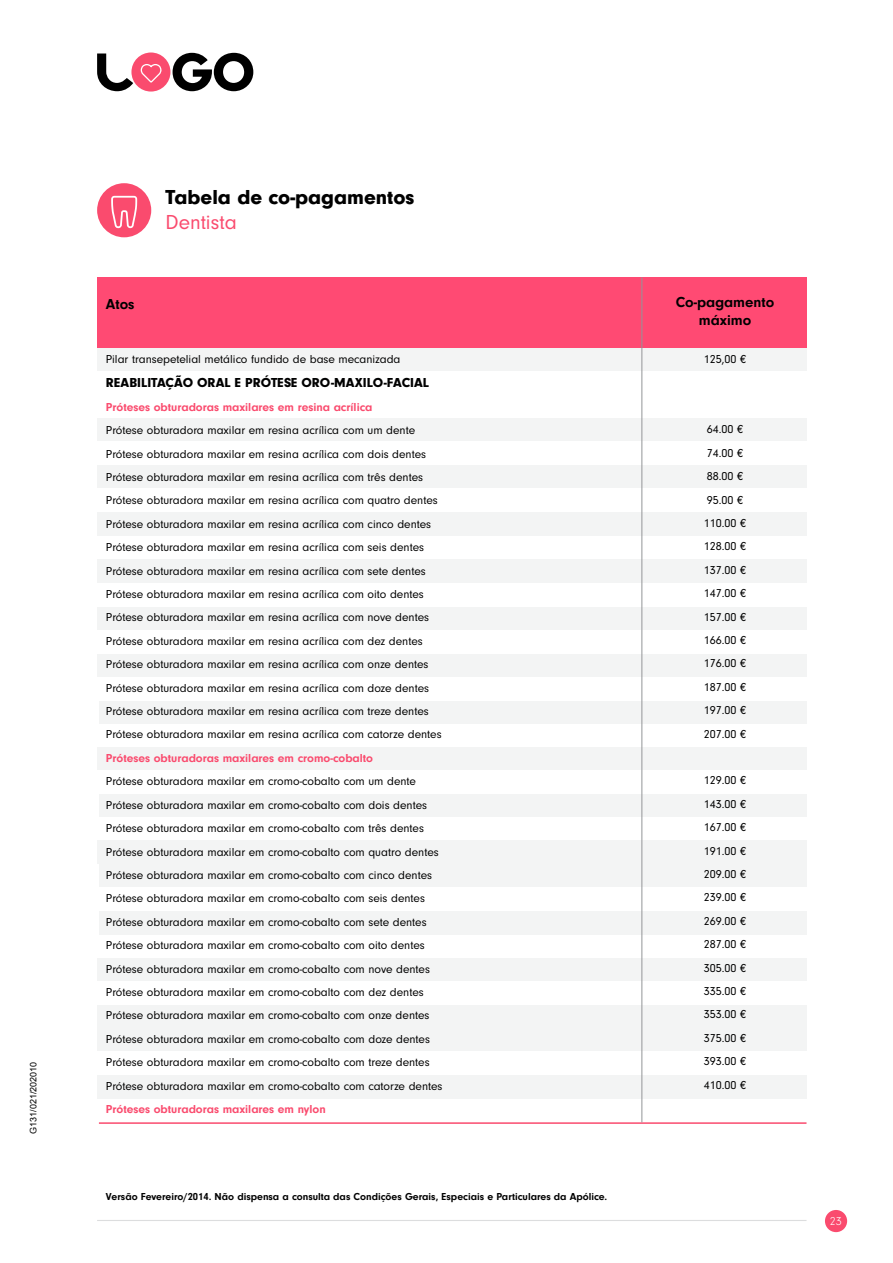
<style>
.page{position:relative;width:893px;height:1263px;background:#fff}
.page>*{position:absolute;margin:0;border:0;box-sizing:border-box;transform-origin:0 0}
.t1{font:900 21px "Neuzeit Gro";color:#000}
.t2{font:21px "Neuzeit Gro";color:#fa4b6e}
.t3{font:700 15px/18px "Neuzeit Gro";color:#000;text-align:center}
.t4{font:900 13.5px "Neuzeit Gro";color:#000}
.t5{font:12px/23.4px "Neuzeit Gro";color:#000}
.t6{font:700 12px "Neuzeit Gro";color:#fa4b6e}
.t7{font:300 12px "Neuzeit Gro";color:#fff}
.t8{font:700 10.5px "Neuzeit Gro";color:#000}
.t9{font:9px "Arial";color:#000}
</style>
<div class="page">
<hr style="left:97px;top:1220px;width:709px;height:1px;background:#dcddde">
<div style="left:825px;top:1210px;width:22px;height:22px;background:#fa4b6e;border-radius:50%"></div>
<svg style="left:173px;top:53px;width:80px;height:38px"></svg>
<svg style="left:97px;top:54px;width:36px;height:37px"></svg>
<div style="left:131px;top:53px;width:39px;height:39px;background:#fa4b6e;border-radius:50%"></div>
<svg style="left:141px;top:64px;width:20px;height:19px"></svg>
<div style="left:97px;top:1004px;width:709px;height:24px;background:#f3f4f4"></div>
<div style="left:97px;top:1027px;width:709px;height:24px;background:#f3f4f4"></div>
<div style="left:97px;top:1075px;width:709px;height:23px;background:#f3f4f4"></div>
<div style="left:97px;top:957px;width:709px;height:24px;background:#f3f4f4"></div>
<div style="left:97px;top:418px;width:709px;height:23px;background:#f3f4f4"></div>
<div style="left:99px;top:911px;width:707px;height:23px;background:#f3f4f4"></div>
<div style="left:97px;top:607px;width:709px;height:23px;background:#f3f4f4"></div>
<div style="left:97px;top:653px;width:709px;height:24px;background:#f3f4f4"></div>
<div style="left:97px;top:348px;width:709px;height:23px;background:#f3f4f4"></div>
<div style="left:97px;top:465px;width:709px;height:24px;background:#f3f4f4"></div>
<div style="left:99px;top:794px;width:707px;height:23px;background:#f3f4f4"></div>
<div style="left:99px;top:864px;width:707px;height:23px;background:#f3f4f4"></div>
<div style="left:99px;top:700px;width:707px;height:24px;background:#f3f4f4"></div>
<div style="left:97px;top:559px;width:709px;height:24px;background:#f3f4f4"></div>
<div style="left:97px;top:630px;width:709px;height:24px;background:#fff"></div>
<div style="left:97px;top:747px;width:709px;height:23px;background:#f3f4f4"></div>
<div style="left:97px;top:840px;width:709px;height:24px;background:#f3f4f4"></div>
<div style="left:97px;top:513px;width:709px;height:23px;background:#f3f4f4"></div>
<hr style="left:99px;top:1122px;width:707px;height:2px;background:#fa4b6e">
<div style="left:97px;top:277px;width:709px;height:71px;background:#ff4a73"></div>
<div style="left:97px;top:183px;width:54px;height:54px;background:#fa4b6e;border-radius:50%"></div>
<svg style="left:111px;top:196px;width:26px;height:32px"></svg>
<hr style="left:641px;top:277px;width:1px;height:845px;background:#939598">
<p class="t9" style="left:27px;top:1133px;width:74px;rotate:-90deg">G131/021/202010</p>
<h1 class="t1" style="left:165px;top:185px;width:251px">Tabela de co-pagamentos</h1>
<h1 class="t2" style="left:165px;top:211px;width:73px">Dentista</h1>
<p class="t3" style="left:106px;top:295px;width:30px">Atos</p>
<p class="t3" style="left:676px;top:293px;width:100px">Co-pagamento máximo</p>
<p class="t5" style="left:106px;top:348px;width:296px">Pilar transepetelial metálico fundido de base mecanizada</p>
<p class="t4" style="left:106px;top:375px;width:325px">REABILITAÇÃO ORAL E PRÓTESE ORO-MAXILO-FACIAL</p>
<p class="t6" style="left:106px;top:400px;width:268px">Próteses obturadoras maxilares em resina acrílica</p>
<p class="t5" style="left:106px;top:419px;width:337px">Prótese obturadora maxilar em resina acrílica com um dente Prótese obturadora maxilar em resina acrílica com dois dentes Prótese obturadora maxilar em resina acrílica com três dentes Prótese obturadora maxilar em resina acrílica com quatro dentes Prótese obturadora maxilar em resina acrílica com cinco dentes Prótese obturadora maxilar em resina acrílica com seis dentes Prótese obturadora maxilar em resina acrílica com sete dentes Prótese obturadora maxilar em resina acrílica com oito dentes Prótese obturadora maxilar em resina acrílica com nove dentes Prótese obturadora maxilar em resina acrílica com dez dentes Prótese obturadora maxilar em resina acrílica com onze dentes Prótese obturadora maxilar em resina acrílica com doze dentes Prótese obturadora maxilar em resina acrílica com treze dentes Prótese obturadora maxilar em resina acrílica com catorze dentes</p>
<p class="t6" style="left:106px;top:751px;width:269px">Próteses obturadoras maxilares em cromo-cobalto</p>
<p class="t5" style="left:106px;top:770px;width:338px">Prótese obturadora maxilar em cromo-cobalto com um dente Prótese obturadora maxilar em cromo-cobalto com dois dentes Prótese obturadora maxilar em cromo-cobalto com três dentes Prótese obturadora maxilar em cromo-cobalto com quatro dentes Prótese obturadora maxilar em cromo-cobalto com cinco dentes Prótese obturadora maxilar em cromo-cobalto com seis dentes Prótese obturadora maxilar em cromo-cobalto com sete dentes Prótese obturadora maxilar em cromo-cobalto com oito dentes Prótese obturadora maxilar em cromo-cobalto com nove dentes Prótese obturadora maxilar em cromo-cobalto com dez dentes Prótese obturadora maxilar em cromo-cobalto com onze dentes Prótese obturadora maxilar em cromo-cobalto com doze dentes Prótese obturadora maxilar em cromo-cobalto com treze dentes Prótese obturadora maxilar em cromo-cobalto com catorze dentes</p>
<p class="t6" style="left:106px;top:1102px;width:221px">Próteses obturadoras maxilares em nylon</p>
<p class="t8" style="left:106px;top:1191px;width:503px">Versão Fevereiro/2014. Não dispensa a consulta das Condições Gerais, Especiais e Particulares da Apólice.</p>
<p class="t5" style="left:704px;top:348px;width:44px">125,00 €</p>
<p class="t5" style="left:704px;top:418px;width:44px">64.00 €<br>74.00 €<br>88.00 €<br>95.00 €<br>110.00 €<br>128.00 €<br>137.00 €<br>147.00 €<br>157.00 €<br>166.00 €<br>176.00 €<br>187.00 €<br>197.00 €<br>207.00 €</p>
<p class="t5" style="left:704px;top:769px;width:44px;text-align:justify">129.00 € 143.00 € 167.00 € 191.00 € 209.00 € 239.00 € 269.00 € 287.00 € 305.00 € 335.00 € 353.00 € 375.00 € 393.00 € 410.00 €</p>
<p class="t7" style="left:830px;top:1215px;width:13px">23</p>
</div>
